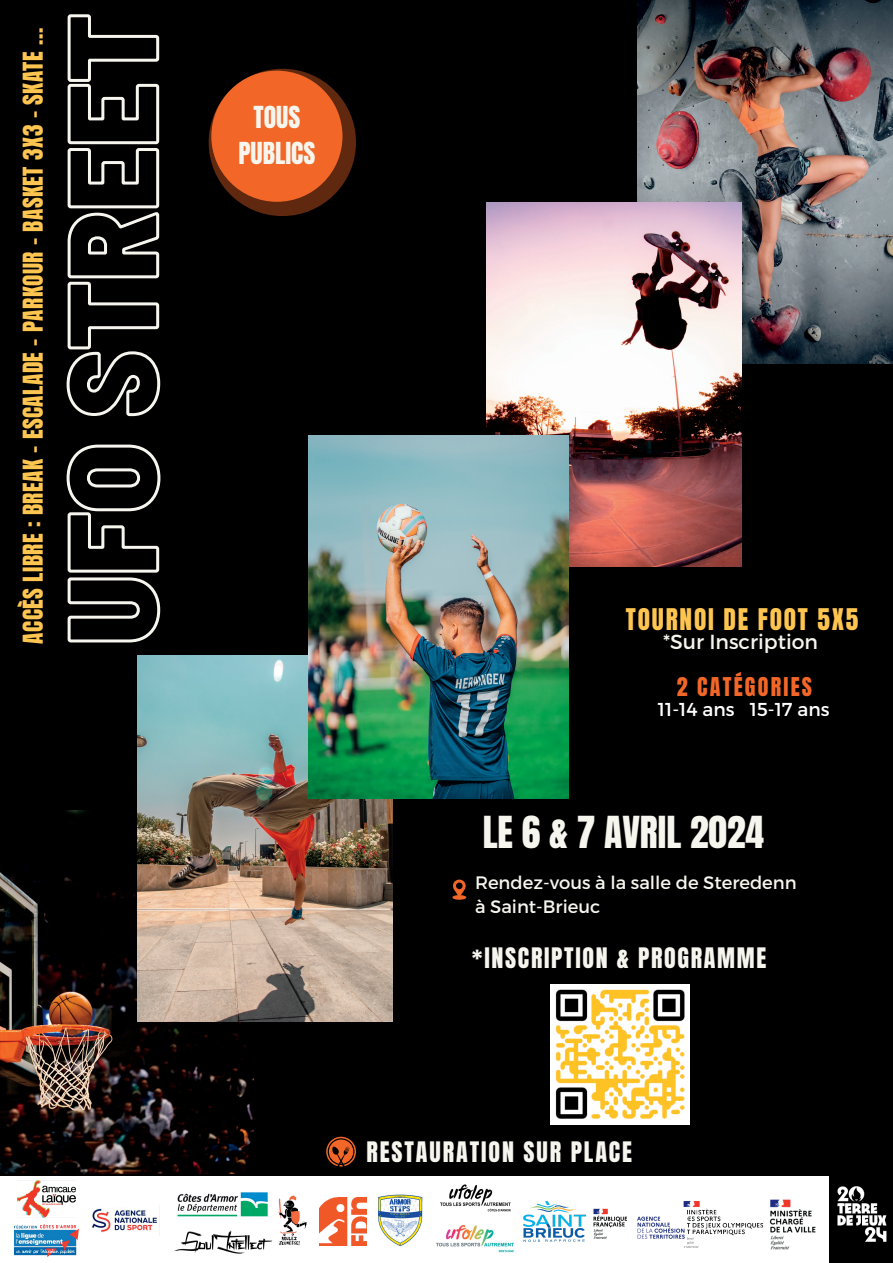
<style>
.page{position:relative;width:893px;height:1263px;background:#000}
.page>*{position:absolute;margin:0;border:0;box-sizing:border-box;transform-origin:0 0}
.t1{font:37.5px "Anton";color:#f6f5ee}
.t2{font:25.8px/35.7px "Anton";color:#f6f5ee;text-align:center}
.t3{font:25.42px "Anton";letter-spacing:.07em;color:#fec550}
.t4{font:24px "Anton";letter-spacing:.07em;color:#f6f5ee}
.t5{font:23.25px "Anton";letter-spacing:.02em;color:#fec550}
.t6{font:22.05px "Anton";letter-spacing:.1em;color:#f26727}
.t7{font:20.4px "Montserrat";color:#f6f5ee}
.t8{font:18.67px "Montserrat";color:#fff}
.t9{font:18px/24.2px "Montserrat";color:#f6f5ee}
</style>
<div class="page">
<svg style="left:209px;top:69px;width:147px;height:147px;background:#62290f"></svg>
<div style="left:211px;top:71px;width:131px;height:131px;background:#f26727;border-radius:50%"></div>
<svg style="left:326px;top:1137px;width:30px;height:29px"></svg>
<svg style="left:452px;top:879px;width:14px;height:21px"></svg>
<img style="left:0;top:810px;width:254px;height:363px">
<img style="left:138px;top:656px;width:254px;height:365px">
<img style="left:638px;top:0;width:255px;height:363px">
<img style="left:486px;top:203px;width:256px;height:364px">
<img style="left:309px;top:436px;width:259px;height:363px">
<img style="left:837px;top:1186px;width:50px;height:56px">
<div style="left:0;top:1176px;width:829px;height:87px;background:#fff"></div>
<img style="left:440px;top:1184px;width:71px;height:28px">
<img style="left:15px;top:1224px;width:64px;height:33px">
<img style="left:177px;top:1192px;width:91px;height:25px">
<img style="left:277px;top:1195px;width:30px;height:50px">
<img style="left:92px;top:1208px;width:68px;height:27px">
<img style="left:683px;top:1201px;width:81px;height:47px">
<img style="left:769px;top:1199px;width:47px;height:51px">
<img style="left:593px;top:1208px;width:94px;height:37px">
<img style="left:17px;top:1180px;width:58px;height:37px">
<img style="left:319px;top:1198px;width:47px;height:47px">
<img style="left:174px;top:1230px;width:99px;height:24px">
<img style="left:523px;top:1201px;width:62px;height:40px">
<img style="left:436px;top:1225px;width:77px;height:28px">
<img style="left:550px;top:984px;width:140px;height:140px">
<img style="left:378px;top:1194px;width:45px;height:53px">
<svg style="left:66px;top:14px;width:95px;height:629px"></svg>
<p class="t5" style="left:16px;top:643px;width:617px;rotate:-90deg">ACCÈS LIBRE : BREAK - ESCALADE - PARKOUR - BASKET 3X3 - SKATE ...</p>
<h3 class="t2" style="left:238px;top:100px;width:78px">TOUS<br>PUBLICS</h3>
<p class="t3" style="left:626px;top:601px;width:234px">TOURNOI DE FOOT 5X5</p>
<p class="t7" style="left:663px;top:628px;width:156px">*Sur Inscription</p>
<p class="t6" style="left:677px;top:671px;width:137px">2 CATÉGORIES</p>
<p class="t8" style="left:658px;top:698px;width:78px">11-14 ans</p>
<p class="t8" style="left:750px;top:698px;width:81px">15-17 ans</p>
<p class="t1" style="left:483px;top:805px;width:283px">LE 6 &amp; 7 AVRIL 2024</p>
<p class="t9" style="left:475px;top:869px;width:323px">Rendez-vous à la salle de Steredenn à Saint-Brieuc</p>
<p class="t4" style="left:472px;top:941px;width:296px">*INSCRIPTION &amp; PROGRAMME</p>
<p class="t4" style="left:366px;top:1135px;width:267px">RESTAURATION SUR PLACE</p>
</div>
